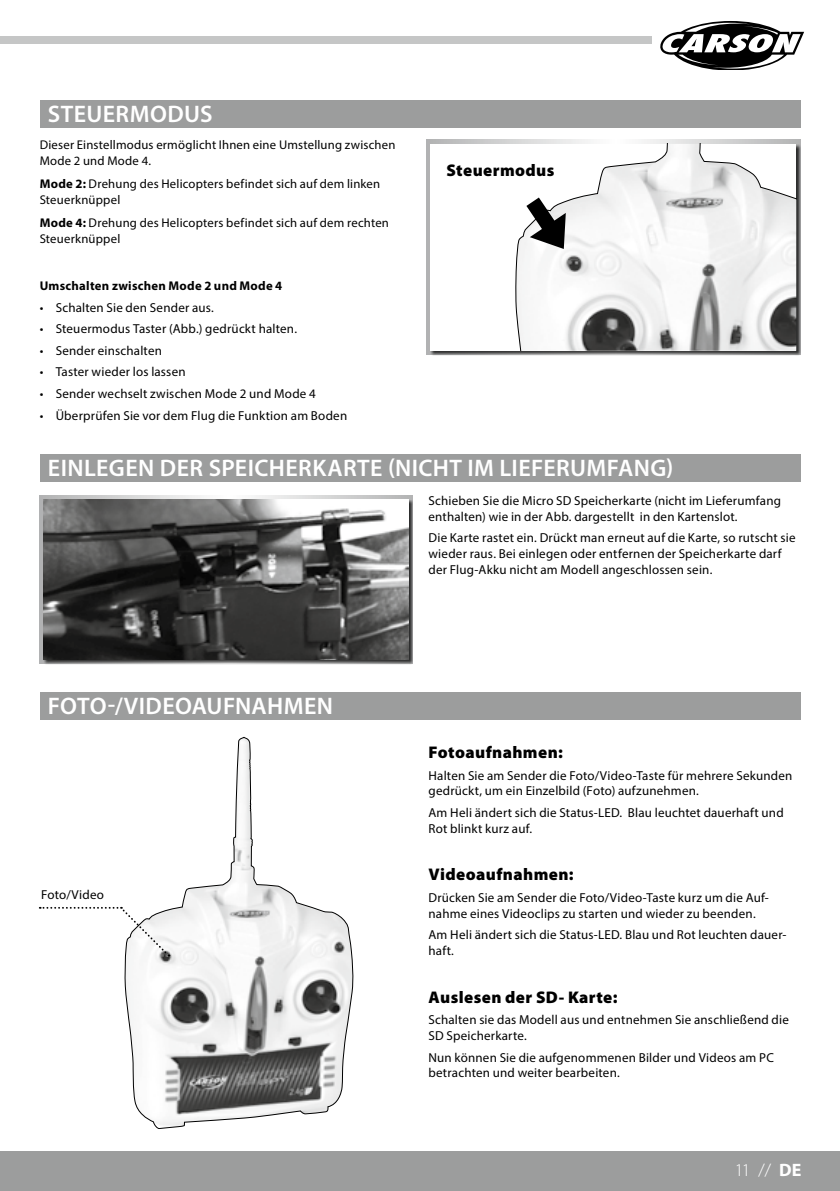
<style>
.page{position:relative;width:840px;height:1191px;background:#fff}
.page>*{position:absolute;margin:0;border:0;box-sizing:border-box;transform-origin:0 0}
.t1{font:600 24px "Myriad Pro";letter-spacing:.02em;color:#fff}
.t2{font:300 18px "Myriad Pro";color:#fff}
.t3{font:900 17px "Myriad Pro";letter-spacing:.025em;color:#000}
.t4{font:13px/15.6px "Myriad Pro";letter-spacing:.015em;color:#000}
.t5{font:12.6px/15.2px "Myriad Pro";letter-spacing:.015em;color:#000}
.t6{font:700 12.6px "Myriad Pro";letter-spacing:.02em;color:#000}
.s1{font-weight:700}
</style>
<div class="page">
<div style="left:0;top:1151px;width:839px;height:40px;background:#9c9d9d"></div>
<div style="left:0;top:36px;width:651px;height:8px;background:#c5c6c6"></div>
<svg style="left:660px;top:21px;width:144px;height:49px"></svg>
<svg style="left:124px;top:737px;width:229px;height:392px"></svg>
<svg style="left:40px;top:907px;width:130px;height:49px"></svg>
<div style="left:40px;top:100px;width:759px;height:28px;background:#9c9d9d"></div>
<svg style="left:426px;top:140px;width:373px;height:215px"></svg>
<div style="left:430px;top:144px;width:370px;height:212px;background:#000;opacity:.75"></div>
<div style="left:430px;top:144px;width:365px;height:207px;background:#fff"></div>
<svg style="left:515px;top:144px;width:280px;height:207px"></svg>
<svg style="left:526px;top:197px;width:39px;height:52px"></svg>
<svg style="left:40px;top:495px;width:372px;height:168px"></svg>
<div style="left:44px;top:500px;width:368px;height:164px;background:#000;opacity:.75"></div>
<img style="left:44px;top:499px;width:364px;height:160px">
<div style="left:40px;top:454px;width:759px;height:28px;background:#9c9d9d"></div>
<div style="left:40px;top:692px;width:759px;height:28px;background:#9c9d9d"></div>
<h1 class="t1" style="left:48px;top:99px;width:164px">STEUERMODUS</h1>
<p class="t5" style="left:40px;top:137px;width:357px">Dieser Einstellmodus ermöglicht Ihnen eine Umstellung zwischen<br>Mode 2 und Mode 4.</p>
<p class="t5" style="left:40px;top:176px;width:342px"><span class="s1">Mode 2:</span> Drehung des Helicopters befindet sich auf dem linken<br>Steuerknüppel</p>
<p class="t5" style="left:40px;top:215px;width:350px"><span class="s1">Mode 4:</span> Drehung des Helicopters befindet sich auf dem rechten<br>Steuerknüppel</p>
<p class="t6" style="left:40px;top:277px;width:244px">Umschalten zwischen Mode 2 und Mode 4</p>
<p class="t4" style="left:40px;top:299px;width:176px">• Schalten Sie den Sender aus.</p>
<p class="t4" style="left:40px;top:321px;width:259px">• Steuermodus Taster (Abb.) gedrückt halten.</p>
<p class="t4" style="left:40px;top:342px;width:124px">• Sender einschalten</p>
<p class="t4" style="left:40px;top:364px;width:147px">• Taster wieder los lassen</p>
<p class="t4" style="left:40px;top:386px;width:277px">• Sender wechselt zwischen Mode 2 und Mode 4</p>
<p class="t4" style="left:40px;top:407px;width:309px">• Überprüfen Sie vor dem Flug die Funktion am Boden</p>
<h1 class="t1" style="left:48px;top:452px;width:626px">EINLEGEN DER SPEICHERKARTE (NICHT IM LI EFERUMFANG)</h1>
<h3 class="t3" style="left:446px;top:159px;width:109px">Steuermodus</h3>
<h1 class="t1" style="left:48px;top:690px;width:286px">FOTO-/VIDEOAUFNAHMEN</h1>
<p class="t4" style="left:41px;top:886px;width:64px">Foto/Video</p>
<p class="t4" style="left:428px;top:493px;width:354px">Schieben Sie die Micro SD Speicherkarte (nicht im Lieferumfang enthalten) wie in der Abb. dargestellt in den Kartenslot.</p>
<p class="t4" style="left:428px;top:530px;width:368px">Die Karte rastet ein. Drückt man erneut auf die Karte, so rutscht sie wieder raus. Bei einlegen oder entfernen der Speicherkarte darf der Flug-Akku nicht am Modell angeschlossen sein.</p>
<h3 class="t3" style="left:428px;top:741px;width:136px">Fotoaufnahmen:</h3>
<p class="t4" style="left:428px;top:767px;width:365px">Halten Sie am Sender die Foto/Video-Taste für mehrere Sekunden gedrückt, um ein Einzelbild (Foto) aufzunehmen.</p>
<p class="t4" style="left:428px;top:804px;width:356px">Am Heli ändert sich die Status-LED. Blau leuchtet dauerhaft und<br>Rot blinkt kurz auf.</p>
<h3 class="t3" style="left:428px;top:863px;width:147px">Videoaufnahmen:</h3>
<p class="t4" style="left:428px;top:889px;width:341px">Drücken Sie am Sender die Foto/Video-Taste kurz um die Auf&shy;nahme eines Videoclips zu starten und wieder zu beenden.</p>
<p class="t4" style="left:428px;top:927px;width:359px">Am Heli ändert sich die Status-LED. Blau und Rot leuchten dauer&shy;haft.</p>
<h3 class="t3" style="left:428px;top:985px;width:190px">Auslesen der SD- Karte:</h3>
<p class="t4" style="left:428px;top:1012px;width:361px">Schalten sie das Modell aus und entnehmen Sie anschließend die<br>SD Speicherkarte.</p>
<p class="t4" style="left:428px;top:1049px;width:346px">Nun können Sie die aufgenommenen Bilder und Videos am PC betrachten und weiter bearbeiten.</p>
<h2 class="t2" style="left:734px;top:1159px;width:56px">11 // <span class="s1">DE</span></h2>
</div>
